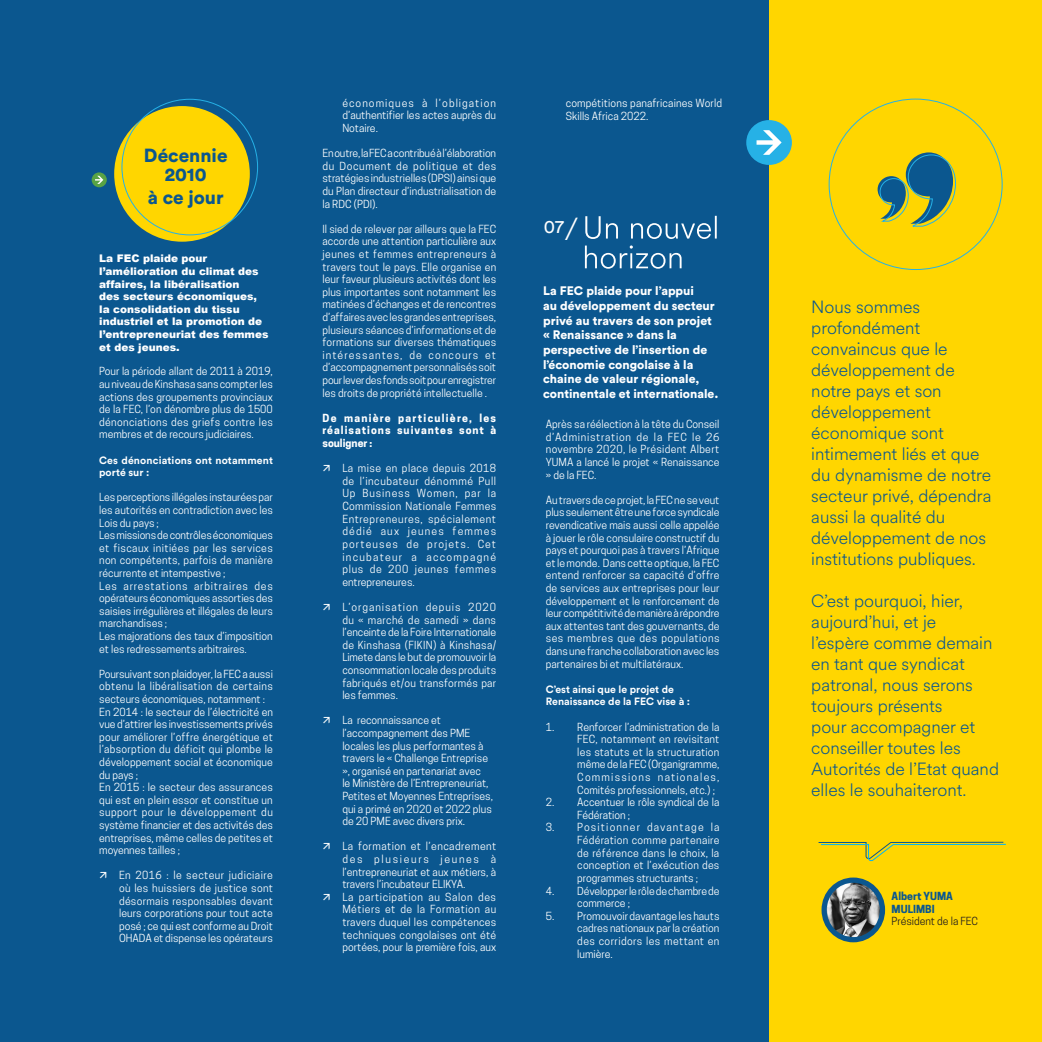
<style>
.page{position:relative;width:1042px;height:1042px;background:#fff}
.page>*{position:absolute;margin:0;border:0;box-sizing:border-box;transform-origin:0 0}
.t1{font:900 18.72px/19.2px "Circular Std";color:#0b578f;text-align:center}
.t2{font:18.38px "Circular Std";color:#fff}
.t3{font:300 17.5px/21px "Circular Spotify Text";color:#0b578f}
.t4{font:900 12.25px/14.7px "Circular Std";color:#fff}
.t5{font:300 10.5px/12.6px "Cooper Hewitt";color:#fff;text-align:justify}
.t6{font:300 10.5px/12.6px "Cooper Hewitt";letter-spacing:.025em;color:#fff}
.t7{font:900 10.5px/12.6px "Arial";color:#fff}
.t8{font:700 10.5px/12.6px "Circular Std";color:#fff}
.t9{font:700 10.5px/12.6px "Cooper Hewitt";letter-spacing:.095em;color:#fff;text-align:justify}
.t10{font:700 10.5px/12.6px "Cooper Hewitt";color:#0b578f}
.t11{font:300 10.5px "Cooper Hewitt";color:#231f20}
.s1{font-family:"Circular Spotify Text";font-weight:300;font-size:31.5px}
</style>
<div class="page">
<div style="left:0;top:0;width:769px;height:1042px;background:#0b578f"></div>
<svg style="left:585px;top:245px;width:96px;height:24px"></svg>
<svg style="left:585px;top:216px;width:132px;height:23px"></svg>
<div style="left:92px;top:172px;width:15px;height:15px;background:#59a345;border-radius:50%"></div>
<svg style="left:95px;top:176px;width:8px;height:8px"></svg>
<div style="left:114px;top:106px;width:136px;height:136px;background:#ffd600;border-radius:50%"></div>
<div style="left:769px;top:0;width:273px;height:1042px;background:#ffd600"></div>
<img style="left:824px;top:881px;width:58px;height:58px">
<div style="left:821px;top:877px;width:64px;height:65px;border:5px solid #0b578f;border-radius:50%"></div>
<svg style="left:877px;top:152px;width:79px;height:75px"></svg>
<svg style="left:818px;top:842px;width:188px;height:19px"></svg>
<div style="left:746px;top:120px;width:46px;height:45px;background:#26b1e6;border-radius:50%"></div>
<svg style="left:756px;top:130px;width:25px;height:25px"></svg>
<h1 class="t1" style="left:144px;top:145px;width:85px">Décennie<br>2010</h1>
<h1 class="t1" style="left:148px;top:187px;width:77px">à ce jour</h1>
<p class="t7" style="left:99px;top:252px;width:171px">La FEC plaide pour l’amélioration du climat des affaires, la libéralisation<br>des secteurs économiques, la consolidation du tissu industriel et la promotion de l’entrepreneuriat des femmes et des jeunes.</p>
<p class="t5" style="left:99px;top:365px;width:175px">Pour la période allant de 2011 à 2019, au niveau de Kinshasa sans compter les actions des groupements provinciaux de la FEC, l’on dénombre plus de 1500 dénonciations des griefs contre les membres et de recours judiciaires.</p>
<p class="t8" style="left:99px;top:453px;width:175px">Ces dénonciations ont notamment porté sur :</p>
<p class="t5" style="left:99px;top:491px;width:175px;text-align:left">Les perceptions illégales instaurées par les autorités en contradiction avec les Lois du pays ;<br>Les missions de contrôles économiques et fiscaux initiées par les services non compétents, parfois de manière récurrente et intempestive ;<br>Les arrestations arbitraires des opérateurs économiques assorties des saisies irrégulières et illégales de leurs marchandises ;<br>Les majorations des taux d’imposition et les redressements arbitraires.</p>
<p class="t5" style="left:99px;top:667px;width:175px;text-align:left">Poursuivant son plaidoyer, la FEC a aussi obtenu la libéralisation de certains secteurs économiques, notamment :<br>En 2014 : le secteur de l’électricité en vue d’attirer les investissements privés pour améliorer l’offre énergétique et l’absorption du déficit qui plombe le développement social et économique du pays ;<br>En 2015 : le secteur des assurances qui est en plein essor et constitue un support pour le développement du système financier et des activités des entreprises, même celles de petites et moyennes tailles ;</p>
<p class="t5" style="left:119px;top:869px;width:155px">En 2016 : le secteur judiciaire où les huissiers de justice sont désormais responsables devant leurs corporations pour tout acte posé ; ce qui est conforme au Droit OHADA et dispense les opérateurs</p>
<p class="t5" style="left:342px;top:97px;width:155px">économiques à l’obligation d’authentifier les actes auprès du Notaire.</p>
<p class="t5" style="left:322px;top:147px;width:175px">En outre, la FEC a contribué à l’élaboration du Document de politique et des stratégies industrielles (DPSI) ainsi que du Plan directeur d’industrialisation de la RDC (PDI).</p>
<p class="t5" style="left:322px;top:223px;width:175px">Il sied de relever par ailleurs que la FEC accorde une attention particulière aux jeunes et femmes entrepreneurs à travers tout le pays. Elle organise en leur faveur plusieurs activités dont les plus importantes sont notamment les matinées d’échanges et de rencontres d’affaires avec les grandes entreprises, plusieurs séances d’informations et de formations sur diverses thématiques intéressantes, de concours et d’accompagnement personnalisés soit pour lever des fonds soit pour enregistrer les droits de propriété intellectuelle .</p>
<p class="t9" style="left:322px;top:412px;width:175px">De manière particulière, les réalisations suivantes sont à souligner :</p>
<p class="t5" style="left:342px;top:462px;width:155px">La mise en place depuis 2018 de l’incubateur dénommé Pull Up Business Women, par la Commission Nationale Femmes Entrepreneures, spécialement dédié aux jeunes femmes porteuses de projets. Cet incubateur a accompagné plus de 200 jeunes femmes entrepreneures.</p>
<p class="t5" style="left:342px;top:601px;width:155px">L’organisation depuis 2020 du « marché de samedi » dans l’enceinte de la Foire Internationale de Kinshasa (FIKIN) à Kinshasa/ Limete dans le but de promouvoir la consommation locale des produits fabriqués et/ou transformés par les femmes.</p>
<p class="t5" style="left:342px;top:714px;width:152px;text-align:left">La reconnaissance et l’accompagnement des PME locales les plus performantes à travers le « Challenge Entreprise », organisé en partenariat avec<br>le Ministère de l’Entrepreneuriat,<br>Petites et Moyennes Entreprises, qui a primé en 2020 et 2022 plus de 20 PME avec divers prix.</p>
<p class="t6" style="left:342px;top:840px;width:155px">La formation et l’encadrement des plusieurs jeunes à l’entrepreneuriat et aux métiers, à travers l’incubateur ELIKYA.<br>La participation au Salon des<br>Métiers et de la Formation au travers duquel les compétences techniques congolaises ont été portées, pour la première fois, aux</p>
<p class="t5" style="left:566px;top:97px;width:158px">compétitions panafricaines World<br>Skills Africa 2022.</p>
<h2 class="t2" style="left:544px;top:216px;width:36px">07<span class="s1">/</span></h2>
<p class="t4" style="left:543px;top:283px;width:177px">La FEC plaide pour l’appui<br>au développement du secteur privé au travers de son projet « Renaissance » dans la perspective de l’insertion de l’économie congolaise à la chaine de valeur régionale, continentale et internationale.</p>
<p class="t5" style="left:546px;top:418px;width:175px">Après sa réélection à la tête du Conseil d’Administration de la FEC le 26 novembre 2020, le Président Albert YUMA a lancé le projet « Renaissance » de la FEC.</p>
<p class="t5" style="left:546px;top:493px;width:175px">Au travers de ce projet, la FEC ne se veut plus seulement être une force syndicale revendicative mais aussi celle appelée à jouer le rôle consulaire constructif du pays et pourquoi pas à travers l’Afrique et le monde. Dans cette optique, la FEC entend renforcer sa capacité d’offre de services aux entreprises pour leur développement et le renforcement de leur compétitivité de manière à répondre aux attentes tant des gouvernants, de ses membres que des populations dans une franche collaboration avec les partenaires bi et multilatéraux.</p>
<p class="t8" style="left:546px;top:682px;width:146px">C’est ainsi que le projet de<br>Renaissance de la FEC vise à :</p>
<p class="t5" style="left:577px;top:720px;width:144px;text-indent:-32px">1. Renforcer l’administration de la FEC, notamment en revisitant les statuts et la structuration même de la FEC (Organigramme, Commissions nationales, Comités professionnels, etc.) ;</p>
<p class="t5" style="left:577px;top:796px;width:144px;text-indent:-32px">2. Accentuer le rôle syndical de la<br>Fédération ;</p>
<p class="t5" style="left:577px;top:821px;width:144px;text-indent:-32px">3. Positionner davantage la Fédération comme partenaire de référence dans le choix, la conception et l’exécution des programmes structurants ;</p>
<p class="t5" style="left:577px;top:884px;width:144px;text-indent:-32px">4. Développer le rôle de chambre de commerce ;</p>
<p class="t5" style="left:577px;top:909px;width:144px;text-indent:-32px">5. Promouvoir davantage les hauts cadres nationaux par la création des corridors les mettant en lumière.</p>
<p class="t3" style="left:811px;top:297px;width:182px">Nous sommes profondément convaincus que le développement de notre pays et son développement économique sont intimement liés et que du dynamisme de notre secteur privé, dépendra aussi la qualité du développement de nos institutions publiques.</p>
<h3 class="t3" style="left:811px;top:591px;width:189px">C’est pourquoi, hier, aujourd’hui, et je<br>l’espère comme demain en tant que syndicat patronal, nous serons toujours présents<br>pour accompagner et conseiller toutes les<br>Autorités de l’Etat quand elles le souhaiteront.</h3>
<p class="t10" style="left:891px;top:890px;width:63px">Albert YUMA<br>MULIMBI</p>
<p class="t11" style="left:891px;top:915px;width:88px">Président de la FEC</p>
</div>
